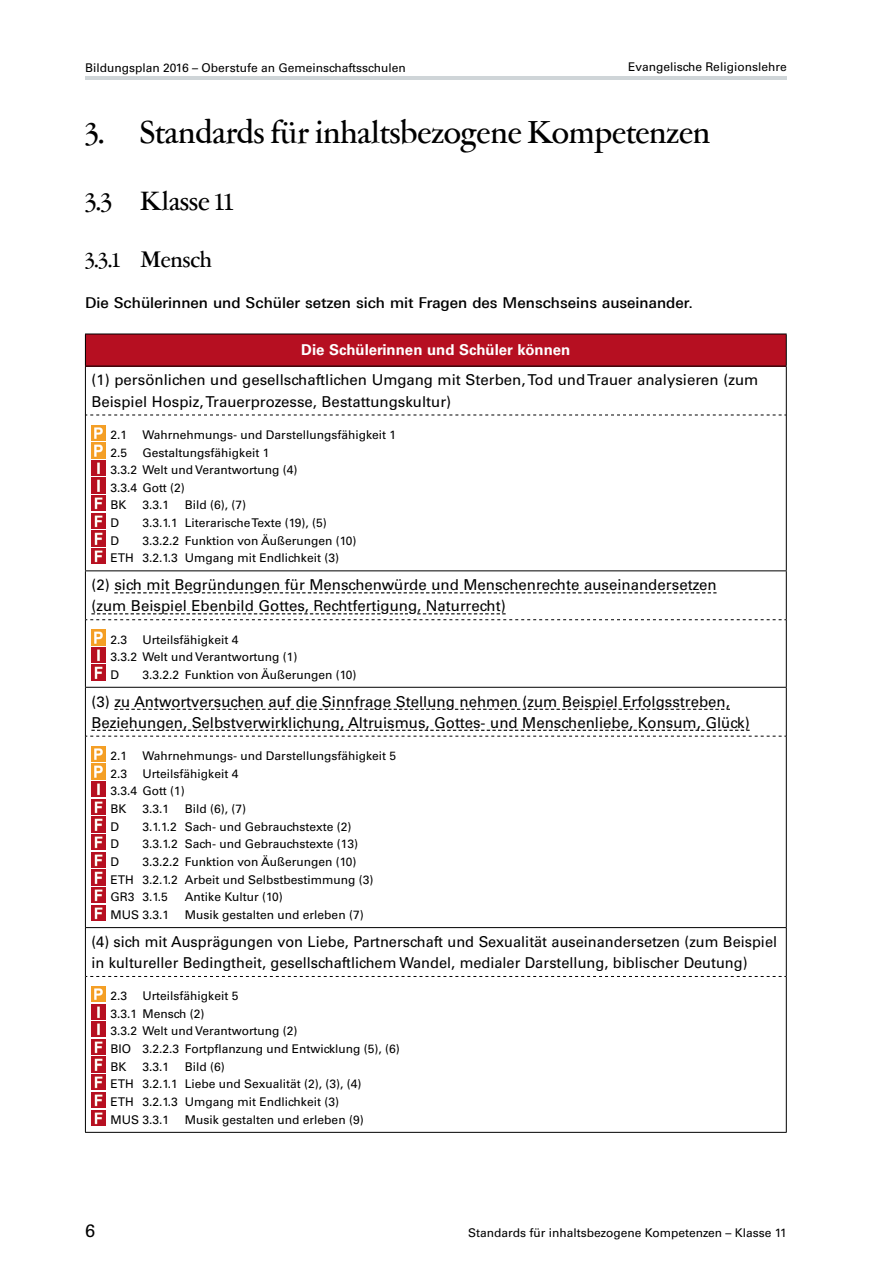
<style>
.page{position:relative;width:893px;height:1263px;background:#fff}
.page>*{position:absolute;margin:0;border:0;box-sizing:border-box;transform-origin:0 0}
.t1{font:500 36px "Garamont Amst SH";color:#000}
.t2{font:500 30px "Garamont Amst SH";color:#000}
.t3{font:500 25.5px "Garamont Amst SH";color:#000}
.t4{font:18px "Univers LT Std";color:#000}
.t5{font:15px/21px "Univers LT Std";color:#000}
.t6{font:500 15px "Linotype Univers 530";color:#000}
.t7{font:700 15px "Univers LT Std";color:#fff}
.t8{font:12px/17.5px "Univers LT Std";color:#000}
</style>
<div class="page">
<hr style="left:85px;top:77px;width:702px;height:3px;background:#cfd5d8">
<div style="left:85px;top:334px;width:701px;height:32px;background:#b60f21"></div>
<hr style="left:85px;top:334px;width:702px;height:1px;background:#000">
<hr style="left:85px;top:334px;width:1px;height:32px;background:#000">
<hr style="left:786px;top:334px;width:1px;height:32px;background:#000">
<hr style="left:85px;top:366px;width:702px;height:1px;background:#000">
<hr style="left:85px;top:366px;width:1px;height:49px;background:#000">
<hr style="left:786px;top:366px;width:1px;height:49px;background:#000">
<svg style="left:86px;top:415px;width:700px;height:1px"></svg>
<hr style="left:85px;top:415px;width:1px;height:155px;background:#000">
<hr style="left:786px;top:415px;width:1px;height:155px;background:#000">
<hr style="left:85px;top:570px;width:702px;height:1px;background:#000">
<hr style="left:85px;top:571px;width:1px;height:49px;background:#000">
<hr style="left:786px;top:571px;width:1px;height:49px;background:#000">
<hr style="left:85px;top:620px;width:1px;height:67px;background:#000">
<hr style="left:786px;top:620px;width:1px;height:67px;background:#000">
<hr style="left:85px;top:687px;width:702px;height:1px;background:#000">
<hr style="left:85px;top:688px;width:1px;height:48px;background:#000">
<hr style="left:786px;top:688px;width:1px;height:48px;background:#000">
<hr style="left:85px;top:736px;width:1px;height:191px;background:#000">
<hr style="left:786px;top:736px;width:1px;height:191px;background:#000">
<hr style="left:85px;top:927px;width:702px;height:1px;background:#000">
<hr style="left:85px;top:928px;width:1px;height:48px;background:#000">
<hr style="left:786px;top:928px;width:1px;height:48px;background:#000">
<svg style="left:86px;top:976px;width:700px;height:1px"></svg>
<hr style="left:85px;top:976px;width:1px;height:156px;background:#000">
<hr style="left:786px;top:976px;width:1px;height:156px;background:#000">
<hr style="left:85px;top:1132px;width:702px;height:1px;background:#000">
<img style="left:91px;top:425px;width:14px;height:15px">
<img style="left:91px;top:443px;width:14px;height:15px">
<img style="left:91px;top:460px;width:14px;height:15px">
<img style="left:91px;top:478px;width:14px;height:15px">
<img style="left:91px;top:495px;width:14px;height:16px">
<img style="left:91px;top:513px;width:14px;height:15px">
<img style="left:91px;top:531px;width:14px;height:15px">
<img style="left:91px;top:548px;width:14px;height:16px">
<svg style="left:114px;top:592px;width:79px;height:1px"></svg>
<svg style="left:202px;top:592px;width:52px;height:1px"></svg>
<svg style="left:263px;top:592px;width:453px;height:1px"></svg>
<svg style="left:86px;top:613px;width:700px;height:7px"></svg>
<img style="left:91px;top:630px;width:14px;height:15px">
<img style="left:91px;top:647px;width:14px;height:15px">
<img style="left:91px;top:665px;width:14px;height:15px">
<svg style="left:114px;top:709px;width:260px;height:1px"></svg>
<svg style="left:383px;top:709px;width:63px;height:1px"></svg>
<svg style="left:455px;top:709px;width:201px;height:1px"></svg>
<svg style="left:665px;top:709px;width:65px;height:1px"></svg>
<svg style="left:86px;top:730px;width:700px;height:7px"></svg>
<img style="left:91px;top:746px;width:14px;height:15px">
<img style="left:91px;top:764px;width:14px;height:15px">
<img style="left:91px;top:781px;width:14px;height:16px">
<img style="left:91px;top:799px;width:14px;height:15px">
<img style="left:91px;top:817px;width:14px;height:15px">
<img style="left:91px;top:834px;width:14px;height:16px">
<img style="left:91px;top:852px;width:14px;height:15px">
<img style="left:91px;top:870px;width:14px;height:15px">
<img style="left:91px;top:887px;width:14px;height:16px">
<img style="left:91px;top:905px;width:14px;height:15px">
<img style="left:91px;top:986px;width:14px;height:16px">
<img style="left:91px;top:1004px;width:14px;height:15px">
<img style="left:91px;top:1022px;width:14px;height:15px">
<img style="left:91px;top:1039px;width:14px;height:15px">
<img style="left:91px;top:1057px;width:14px;height:15px">
<img style="left:91px;top:1074px;width:14px;height:16px">
<img style="left:91px;top:1092px;width:14px;height:15px">
<img style="left:91px;top:1110px;width:14px;height:15px">
<p class="t8" style="left:85px;top:59px;width:322px">Bildungsplan 2016 – Oberstufe an Gemeinschaftsschulen</p>
<p class="t8" style="left:628px;top:58px;width:160px">Evangelische Religionslehre</p>
<h1 class="t1" style="left:85px;top:115px;width:627px">3. Standards für inhaltsbezogene Kompetenzen</h1>
<h2 class="t2" style="left:85px;top:187px;width:150px">3.3 Klasse 11</h2>
<h3 class="t3" style="left:85px;top:247px;width:128px">3.3.1 Mensch</h3>
<p class="t6" style="left:85px;top:294px;width:609px">Die Schülerinnen und Schüler setzen sich mit Fragen des Menschseins auseinander.</p>
<p class="t7" style="left:301px;top:341px;width:271px">Die Schülerinnen und Schüler können</p>
<p class="t5" style="left:91px;top:370px;width:668px">(1) persönlichen und gesellschaftlichen Umgang mit Sterben, Tod und Trauer analysieren (zum<br>Beispiel Hospiz, Trauerprozesse, Bestattungskultur)</p>
<p class="t8" style="left:111px;top:426px;width:18px">2.1</p>
<p class="t8" style="left:142px;top:426px;width:255px">Wahrnehmungs- und Darstellungsfähigkeit 1</p>
<p class="t8" style="left:111px;top:443px;width:18px">2.5</p>
<p class="t8" style="left:111px;top:443px;width:188px;text-indent:32px">Gestaltungsfähigkeit 1<br>3.3.2 Welt und Verantwortung (4)<br>3.3.4 Gott (2)<br>BK</p>
<p class="t8" style="left:142px;top:496px;width:28px">3.3.1</p>
<p class="t8" style="left:185px;top:496px;width:63px">Bild (6), (7)</p>
<p class="t8" style="left:111px;top:514px;width:10px">D</p>
<p class="t8" style="left:142px;top:514px;width:186px">3.3.1.1 Literarische Texte (19), (5)</p>
<p class="t8" style="left:111px;top:532px;width:10px">D</p>
<p class="t8" style="left:111px;top:532px;width:248px;text-indent:32px">3.3.2.2 Funktion von Äußerungen (10)<br>ETH 3.2.1.3 Umgang mit Endlichkeit (3)</p>
<p class="t5" style="left:91px;top:574px;width:627px">(2) sich mit Begründungen für Menschenwürde und Menschenrechte auseinandersetzen (zum Beispiel Ebenbild Gottes, Rechtfertigung, Naturrecht)</p>
<p class="t8" style="left:111px;top:631px;width:18px">2.3</p>
<p class="t8" style="left:111px;top:631px;width:188px;text-indent:32px">Urteilsfähigkeit 4<br>3.3.2 Welt und Verantwortung (1)<br>D</p>
<p class="t8" style="left:142px;top:666px;width:216px">3.3.2.2 Funktion von Äußerungen (10)</p>
<p class="t5" style="left:91px;top:691px;width:660px">(3) zu Antwortversuchen auf die Sinnfrage Stellung nehmen (zum Beispiel Erfolgsstreben,<br>Beziehungen, Selbstverwirklichung, Altruismus, Gottes- und Menschenliebe, Konsum, Glück)</p>
<p class="t8" style="left:111px;top:747px;width:18px">2.1</p>
<p class="t8" style="left:142px;top:747px;width:255px">Wahrnehmungs- und Darstellungsfähigkeit 5</p>
<p class="t8" style="left:111px;top:765px;width:18px">2.3</p>
<p class="t8" style="left:111px;top:765px;width:129px;text-indent:32px">Urteilsfähigkeit 4<br>3.3.4 Gott (1)<br>BK</p>
<p class="t8" style="left:142px;top:800px;width:28px">3.3.1</p>
<p class="t8" style="left:185px;top:800px;width:63px">Bild (6), (7)</p>
<p class="t8" style="left:111px;top:818px;width:10px">D</p>
<p class="t8" style="left:142px;top:818px;width:211px">3.1.1.2 Sach- und Gebrauchstexte (2)</p>
<p class="t8" style="left:111px;top:835px;width:10px">D</p>
<p class="t8" style="left:142px;top:835px;width:217px">3.3.1.2 Sach- und Gebrauchstexte (13)</p>
<p class="t8" style="left:111px;top:853px;width:10px">D</p>
<p class="t8" style="left:111px;top:853px;width:264px;text-indent:32px">3.3.2.2 Funktion von Äußerungen (10)<br>ETH 3.2.1.2 Arbeit und Selbstbestimmung (3)<br>GR3 3.1.5</p>
<p class="t8" style="left:185px;top:888px;width:100px">Antike Kultur (10)</p>
<p class="t8" style="left:111px;top:906px;width:60px">MUS 3.3.1</p>
<p class="t8" style="left:185px;top:906px;width:180px">Musik gestalten und erleben (7)</p>
<p class="t5" style="left:91px;top:931px;width:687px">(4) sich mit Ausprägungen von Liebe, Partnerschaft und Sexualität auseinandersetzen (zum Beispiel in kultureller Bedingtheit, gesellschaftlichem Wandel, medialer Darstellung, biblischer Deutung)</p>
<p class="t8" style="left:111px;top:987px;width:18px">2.3</p>
<p class="t8" style="left:111px;top:987px;width:291px;text-indent:32px">Urteilsfähigkeit 5<br>3.3.1 Mensch (2)<br>3.3.2 Welt und Verantwortung (2)<br>BIO 3.2.2.3 Fortpflanzung und Entwicklung (5), (6)<br>BK</p>
<p class="t8" style="left:111px;top:1058px;width:252px;text-indent:74px">Bild (6)<br>ETH 3.2.1.1 Liebe und Sexualität (2), (3), (4)<br>ETH 3.2.1.3 Umgang mit Endlichkeit (3)<br>MUS 3.3.1</p>
<p class="t8" style="left:142px;top:1058px;width:28px">3.3.1</p>
<p class="t8" style="left:185px;top:1111px;width:180px">Musik gestalten und erleben (9)</p>
<h3 class="t4" style="left:85px;top:1220px;width:12px">6</h3>
<p class="t8" style="left:468px;top:1224px;width:320px">Standards für inhaltsbezogene Kompetenzen – Klasse 11</p>
</div>
